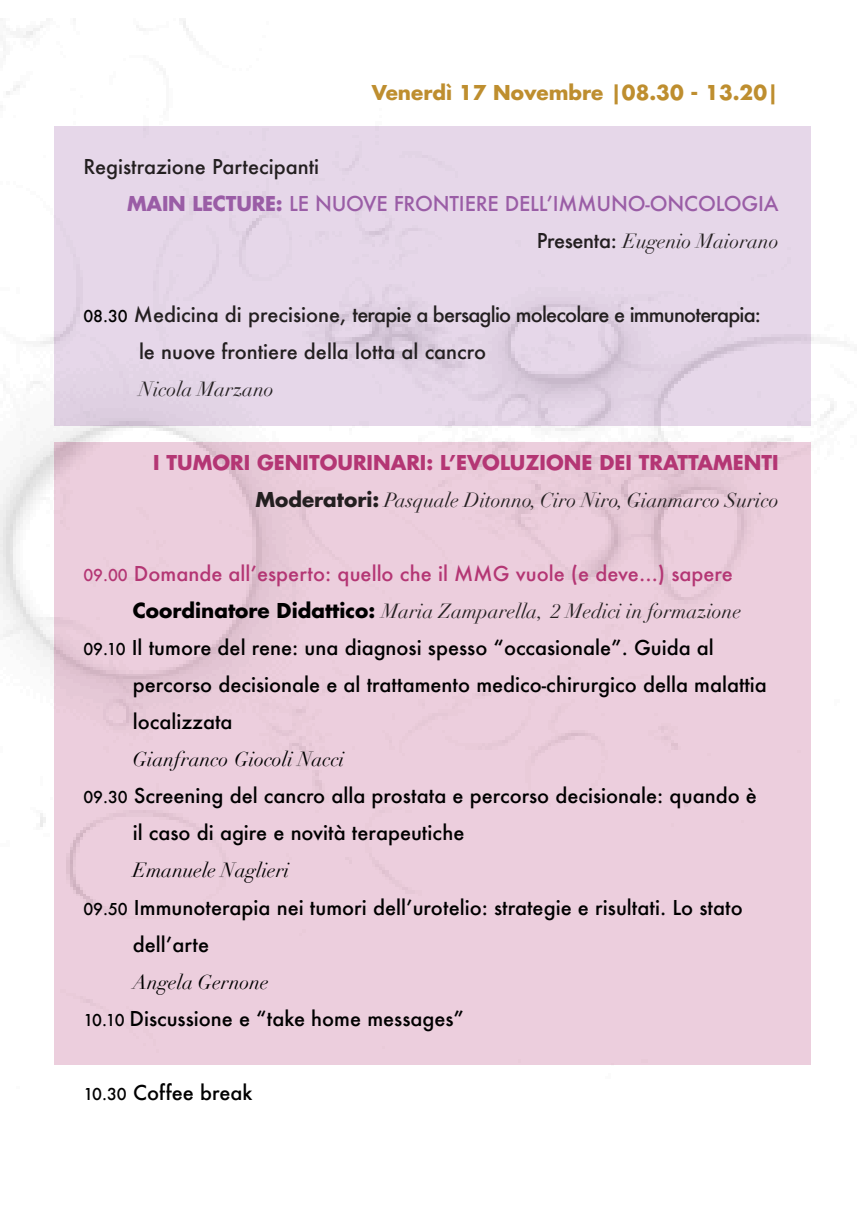
<style>
.page{position:relative;width:862px;height:1214px;background:#fff}
.page>*{position:absolute;margin:0;border:0;box-sizing:border-box;transform-origin:0 0}
.t1{font:500 20px "Futura";color:#000}
.t2{font:italic 20px "Didot";color:#231f20}
.t3{font:500 20px "Futura";letter-spacing:-.04em;color:#231f20}
.t4{font:500 20px "Futura";color:#231f20}
.t5{font:500 20px "Futura";color:#b43674}
.t6{font:italic 20px "Didot";color:#000}
.t7{font:500 20px "Futura";letter-spacing:-.01em;color:#9a5da6}
.t8{font:700 20px "Futura";color:#b43674}
.t9{font:700 20px "Futura";color:#be8e2f}
.s1{font-weight:700}
.s2{font-family:"Futura";font-weight:500;font-style:normal}
.s3{font-size:16px;color:#000}
.s4{font-family:"Futura";font-weight:700;font-style:normal}
.s5{font-size:16px}
.s6{font-family:"Futura";font-weight:700;font-style:normal;color:#000}
</style>
<div class="page">
<p class="t9" style="left:372px;top:79px;width:408px">Venerdì 17 Novembre |08.30 - 13.20|</p>
<p class="t4" style="left:83px;top:153px;width:237px">Registrazione Partecipanti</p>
<p class="t7" style="left:127px;top:190px;width:653px"><span class="s1">MAIN LECTURE:</span> LE NUOVE FRONTIERE DELL’IMMUNO-ONCOLOGIA</p>
<p class="t2" style="left:537px;top:229px;width:243px"><span class="s2">Presenta:</span> Eugenio Maiorano</p>
<p class="t3" style="left:83px;top:301px;width:679px"><span class="s3">08.30</span> Medicina di precisione, terapie a bersaglio molecolare e immunoterapia:</p>
<p class="t4" style="left:139px;top:338px;width:348px">le nuove frontiere della lotta al cancro</p>
<p class="t2" style="left:139px;top:377px;width:136px">Nicola Marzano</p>
<p class="t8" style="left:153px;top:449px;width:627px">I TUMORI GENITOURINARI: L’EVOLUZIONE DEI TRATTAMENTI</p>
<p class="t2" style="left:255px;top:488px;width:524px"><span class="s4">Moderatori:</span> Pasquale Ditonno, Ciro Niro, Gianmarco Surico</p>
<p class="t5" style="left:83px;top:560px;width:651px"><span class="s5">09.00</span> Domande all’esperto: quello che il MMG vuole (e deve…) sapere</p>
<p class="t2" style="left:133px;top:599px;width:610px"><span class="s6">Coordinatore Didattico:</span> Maria Zamparella, 2 Medici in formazione</p>
<p class="t1" style="left:83px;top:634px;width:632px"><span class="s5">09.10</span> Il tumore del rene: una diagnosi spesso “occasionale”. Guida al</p>
<p class="t1" style="left:133px;top:671px;width:635px">percorso decisionale e al trattamento medico-chirurgico della malattia</p>
<p class="t1" style="left:133px;top:708px;width:101px">localizzata</p>
<p class="t6" style="left:133px;top:747px;width:213px">Gianfranco Giocoli Nacci</p>
<p class="t1" style="left:83px;top:782px;width:675px"><span class="s5">09.30</span> Screening del cancro alla prostata e percorso decisionale: quando è</p>
<p class="t1" style="left:133px;top:819px;width:333px">il caso di agire e novità terapeutiche</p>
<p class="t6" style="left:133px;top:858px;width:158px">Emanuele Naglieri</p>
<p class="t1" style="left:83px;top:893px;width:661px"><span class="s5">09.50</span> Immunoterapia nei tumori dell’urotelio: strategie e risultati. Lo stato</p>
<p class="t1" style="left:133px;top:930px;width:78px">dell’arte</p>
<p class="t6" style="left:133px;top:969px;width:137px">Angela Gernone</p>
<p class="t1" style="left:83px;top:1004px;width:382px"><span class="s5">10.10</span> Discussione e “take home messages”</p>
<p class="t1" style="left:83px;top:1078px;width:171px"><span class="s5">10.30</span> Coffee break</p>
</div>
